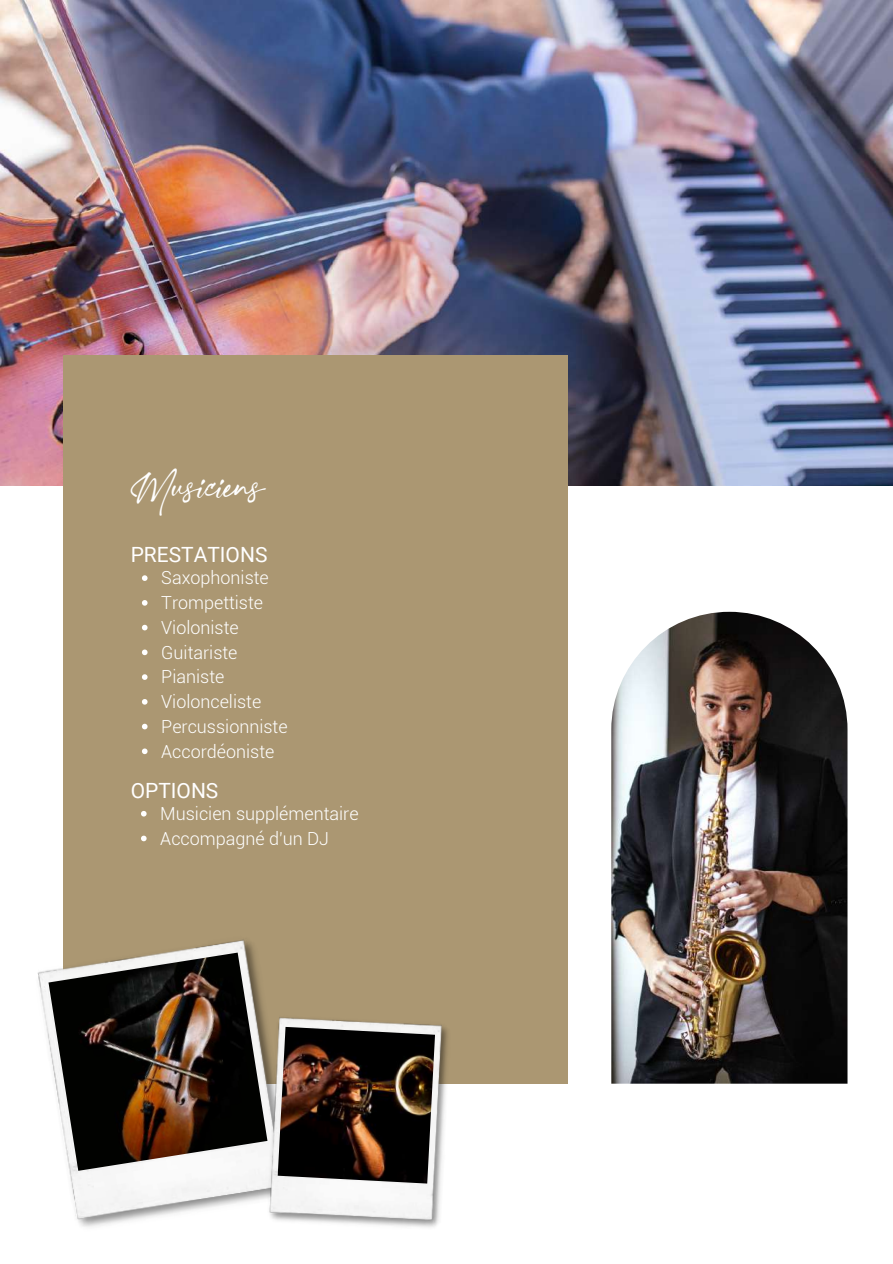
<style>
.page{position:relative;width:893px;height:1264px;background:#fff}
.page>*{position:absolute;margin:0;border:0;box-sizing:border-box;transform-origin:0 0}
.t1{font:49.5px "Charlotte Southern";color:#fff}
.t2{font:21px "Roboto";color:#fff}
.t3{font:300 18px/24.8px "Roboto";color:#fff}
</style>
<div class="page">
<img style="left:0;top:0;width:892px;height:485px">
<div style="left:63px;top:356px;width:505px;height:727px;background:#ab9772"></div>
<img style="left:37px;top:939px;width:226px;height:288px">
<img style="left:48px;top:952px;width:216px;height:218px">
<img style="left:611px;top:612px;width:236px;height:471px">
<img style="left:263px;top:1011px;width:191px;height:217px">
<img style="left:278px;top:1026px;width:157px;height:157px">
<svg style="left:142px;top:575px;width:5px;height:6px"></svg>
<svg style="left:142px;top:600px;width:5px;height:5px"></svg>
<svg style="left:142px;top:624px;width:5px;height:6px"></svg>
<svg style="left:142px;top:649px;width:5px;height:6px"></svg>
<svg style="left:142px;top:674px;width:5px;height:6px"></svg>
<svg style="left:142px;top:699px;width:5px;height:5px"></svg>
<svg style="left:142px;top:723px;width:5px;height:6px"></svg>
<svg style="left:142px;top:748px;width:5px;height:6px"></svg>
<svg style="left:141px;top:811px;width:6px;height:5px"></svg>
<svg style="left:141px;top:835px;width:6px;height:6px"></svg>
<h1 class="t1" style="left:131px;top:468px;width:133px">Musiciens</h1>
<p class="t2" style="left:131px;top:542px;width:138px">PRESTATIONS</p>
<p class="t3" style="left:161px;top:566px;width:128px">Saxophoniste<br>Trompettiste<br>Violoniste<br>Guitariste<br>Pianiste<br>Violonceliste<br>Percussionniste<br>Accordéoniste</p>
<p class="t2" style="left:131px;top:778px;width:89px">OPTIONS</p>
<p class="t3" style="left:160px;top:801px;width:200px">Musicien supplémentaire<br>Accompagné d'un DJ</p>
</div>
